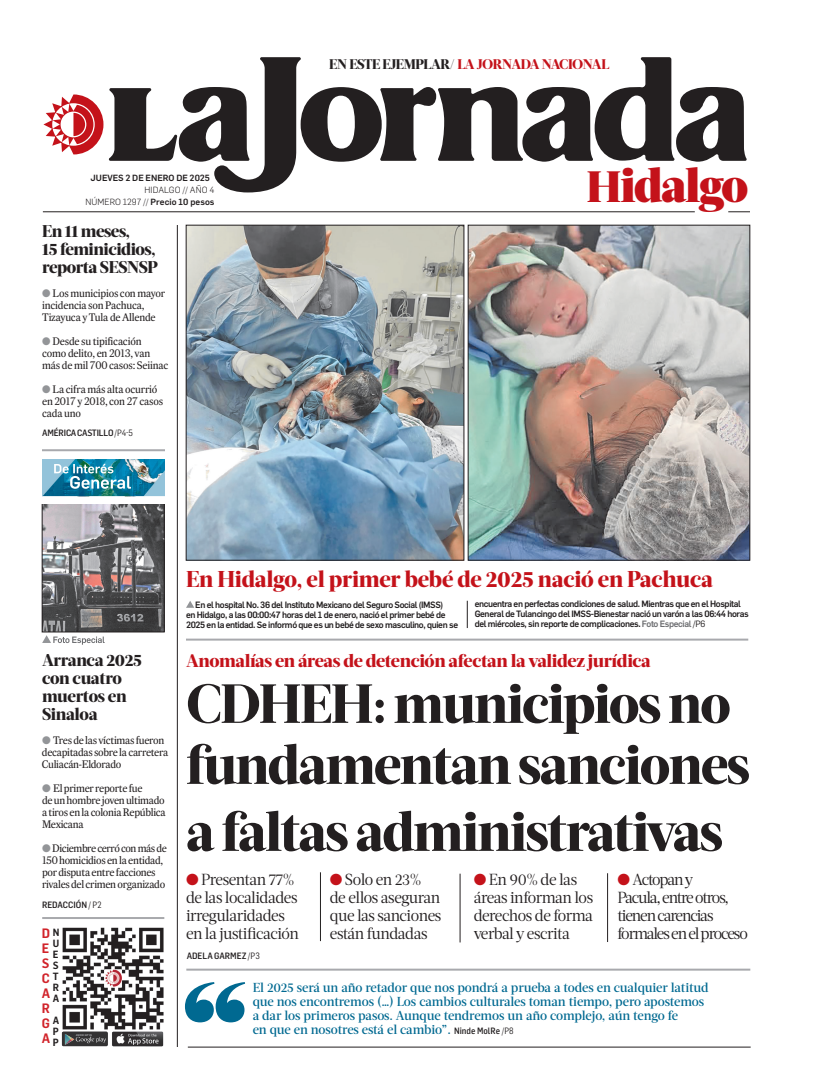
<style>
.page{position:relative;width:822px;height:1089px;background:#fff}
.page>*{position:absolute;margin:0;border:0;box-sizing:border-box;transform-origin:0 0}
.t1{font:800 55px/61px "Acta Headline";letter-spacing:-.03em;color:#231f20}
.t2{font:900 47.8px "Acta Headline";letter-spacing:-.03em;color:#c4121a}
.t3{font:800 22.9px "Acta Headline";letter-spacing:-.01em;color:#c4121a}
.t4{font:800 18px "Acta Headline";letter-spacing:-.02em;color:#c4121a}
.t5{font:800 17px/18px "Acta Headline";letter-spacing:-.03em;color:#231f20}
.t6{font:16px/18px "Acta Deck";letter-spacing:-.035em;color:#231f20;scale:.96 1}
.t7{font:16px/18px "Acta Deck";letter-spacing:-.07em;color:#231f20;scale:.96 1}
.t8{font:800 13.9px "Acta Headline";letter-spacing:-.03em;color:#c4121a}
.t9{font:600 13.4px/15.1px "Flama Semicondensed";color:#d1232a;text-align:justify}
.t10{font:500 13px/14px "Acta Deck";letter-spacing:-.01em;color:#006991}
.t11{font:11px/12px "Expresso Tx";letter-spacing:-.03em;color:#231f20}
.t12{font:600 10.3px/11px "Flama Semicondensed";color:#231f20;text-align:justify}
.t13{font:500 9px/10px "Flama";letter-spacing:-.04em;color:#231f20}
.t14{font:500 9px "Flama Semicond";letter-spacing:-.015em;color:#231f20}
.t15{font:300 8.8px/12px "Flama";letter-spacing:.01em;color:#231f20;text-align:right}
.t16{font:500 8.8px "Flama";color:#231f20}
.s1{font-weight:500}
.s2{color:#939598}
.s3{font-weight:400}
.s4{color:#231f20}
.s5{font-size:43.8px}
.s6{color:#6c6d70}
.s7{color:#c4121a}
.s8{font-family:"Flama Semicond";font-size:9px;color:#231f20}
.s9{font-family:"Flama Semicond";font-weight:400;font-size:9px;color:#231f20}
</style>
<div class="page">
<svg style="left:109px;top:57px;width:638px;height:135px"></svg>
<svg style="left:43px;top:94px;width:60px;height:60px"></svg>
<hr style="left:43px;top:212px;width:652px;height:1px;background:#231f20">
<svg style="left:728px;top:212px;width:22px;height:1px"></svg>
<hr style="left:42px;top:917px;width:122px;height:2px;background:#a8a9ad">
<hr style="left:42px;top:449px;width:123px;height:2px;background:#a8a9ad">
<hr style="left:177px;top:225px;width:1px;height:822px;background:#231f20">
<hr style="left:607px;top:873px;width:1px;height:69px;background:#231f20">
<hr style="left:460px;top:874px;width:1px;height:68px;background:#231f20">
<hr style="left:320px;top:872px;width:1px;height:69px;background:#231f20">
<img style="left:188px;top:227px;width:274px;height:331px">
<div style="left:186px;top:225px;width:278px;height:335px;border:1px solid #231f20"></div>
<img style="left:470px;top:227px;width:278px;height:331px">
<div style="left:468px;top:225px;width:282px;height:335px;border:1px solid #231f20"></div>
<svg style="left:186px;top:601px;width:8px;height:7px"></svg>
<svg style="left:467px;top:601px;width:1px;height:27px"></svg>
<hr style="left:186px;top:639px;width:562px;height:2px;background:#a8a9ad">
<img style="left:154px;top:928px;width:10px;height:101px">
<img style="left:63px;top:928px;width:91px;height:101px">
<img style="left:62px;top:1031px;width:101px;height:16px">
<hr style="left:188px;top:1047px;width:563px;height:1px;background:#231f20">
<svg style="left:185px;top:982px;width:60px;height:40px"></svg>
<hr style="left:186px;top:969px;width:564px;height:2px;background:#a8a9ad">
<img style="left:42px;top:459px;width:122px;height:38px">
<svg style="left:42px;top:635px;width:63px;height:10px"></svg>
<img style="left:44px;top:506px;width:118px;height:124px">
<div style="left:42px;top:504px;width:122px;height:128px;border:1px solid #231f20"></div>
<p class="t16" style="left:91px;top:171px;width:121px">JUEVES 2 DE ENERO DE 2025</p>
<p class="t15" style="left:85px;top:183px;width:131px">HIDALGO // AÑO 4<br>NÚMERO 1297 // <span class="s1">Precio 10 pesos</span></p>
<h3 class="t5" style="left:42px;top:223px;width:117px">En 11 meses,<br>15 feminicidios, reporta SESNSP</h3>
<p class="t11" style="left:42px;top:287px;width:125px"><span class="s2">●</span> Los municipios con mayor incidencia son Pachuca,<br>Tizayuca y Tula de Allende</p>
<p class="t11" style="left:42px;top:335px;width:128px"><span class="s2">●</span> Desde su tipificación como delito, en 2013, van más de mil 700 casos: Seiinac</p>
<p class="t11" style="left:42px;top:383px;width:123px"><span class="s2">●</span> La cifra más alta ocurrió en 2017 y 2018, con 27 casos cada uno</p>
<p class="t14" style="left:42px;top:427px;width:92px">AMÉRICA CASTILLO <span class="s3">/P4-5</span></p>
<p class="t8" style="left:329px;top:56px;width:282px"><span class="s4">EN ESTE EJEMPLAR/</span> LA JORNADA NACIONAL</p>
<h2 class="t2" style="left:587px;top:157px;width:163px"><span class="s5">H</span>idalgo</h2>
<h3 class="t3" style="left:186px;top:566px;width:529px">En Hidalgo, el primer bebé de 2025 nació en Pachuca</h3>
<h3 class="t5" style="left:42px;top:651px;width:102px">Arranca 2025 con cuatro muertos en<br>Sinaloa</h3>
<p class="t11" style="left:42px;top:734px;width:128px"><span class="s2">●</span> Tres de las víctimas fueron decapitadas sobre la carretera<br>Culiacán-Eldorado</p>
<p class="t11" style="left:42px;top:782px;width:125px"><span class="s2">●</span> El primer reporte fue<br>de un hombre joven ultimado a tiros en la colonia República<br>Mexicana</p>
<p class="t11" style="left:42px;top:842px;width:126px"><span class="s2">●</span> Diciembre cerró con más de<br>150 homicidios en la entidad, por disputa entre facciones rivales del crimen organizado</p>
<p class="t14" style="left:42px;top:898px;width:61px">REDACCIÓN<span class="s3">/ P2</span></p>
<p class="t12" style="left:53px;top:926px;width:8px">N U E S T R A</p>
<p class="t12" style="left:53px;top:1014px;width:8px">A P P</p>
<p class="t9" style="left:42px;top:925px;width:10px">D E S C A R G A</p>
<p class="t13" style="left:186px;top:599px;width:274px;text-indent:9px">En el hospital No. 36 del Instituto Mexicano del Seguro Social (IMSS)<br>en Hidalgo, a las 00:00:47 horas del 1 de enero, nació el primer bebé de<br>2025 en la entidad. Se informó que es un bebé de sexo masculino, quien se</p>
<p class="t13" style="left:475px;top:598px;width:276px">encuentra en perfectas condiciones de salud. Mientras que en el Hospital<br>General de Tulancingo del IMSS-Bienestar nació un varón a las 06:44 horas del miércoles, sin reporte de complicaciones. <span class="s6">Foto Especial</span> <span class="s3">/P6</span></p>
<h3 class="t4" style="left:186px;top:650px;width:466px">Anomalías en áreas de detención afectan la validez jurídica</h3>
<h1 class="t1" style="left:186px;top:674px;width:566px">CDHEH: municipios no fundamentan sanciones</h1>
<h1 class="t1" style="left:186px;top:802px;width:539px">a faltas administrativas</h1>
<h3 class="t6" style="left:186px;top:871px;width:119px"><span class="s7">●</span> Presentan 77% de las localidades irregularidades en la justificación</h3>
<h3 class="t6" style="left:330px;top:871px;width:118px"><span class="s7">●</span> Solo en 23% de ellos aseguran que las sanciones están fundadas</h3>
<h3 class="t6" style="left:474px;top:871px;width:126px"><span class="s7">●</span> En 90% de las áreas informan los derechos de forma verbal y escrita</h3>
<h3 class="t7" style="left:618px;top:871px;width:137px"><span class="s7">●</span> Actopan y<br>Pacula, entre otros, tienen carencias formales en el proceso</h3>
<p class="t14" style="left:187px;top:950px;width:75px">ADELA GARMEZ <span class="s3">/P3</span></p>
<p class="t10" style="left:253px;top:981px;width:457px">El 2025 será un año retador que nos pondrá a prueba a todes en cualquier latitud que nos encontremos (…) Los cambios culturales toman tiempo, pero apostemos a dar los primeros pasos. Aunque tendremos un año complejo, aún tengo fe<br>en que en nosotres está el cambio”. <span class="s8">Ninde MolRe</span> <span class="s9">/P8</span></p>
</div>
